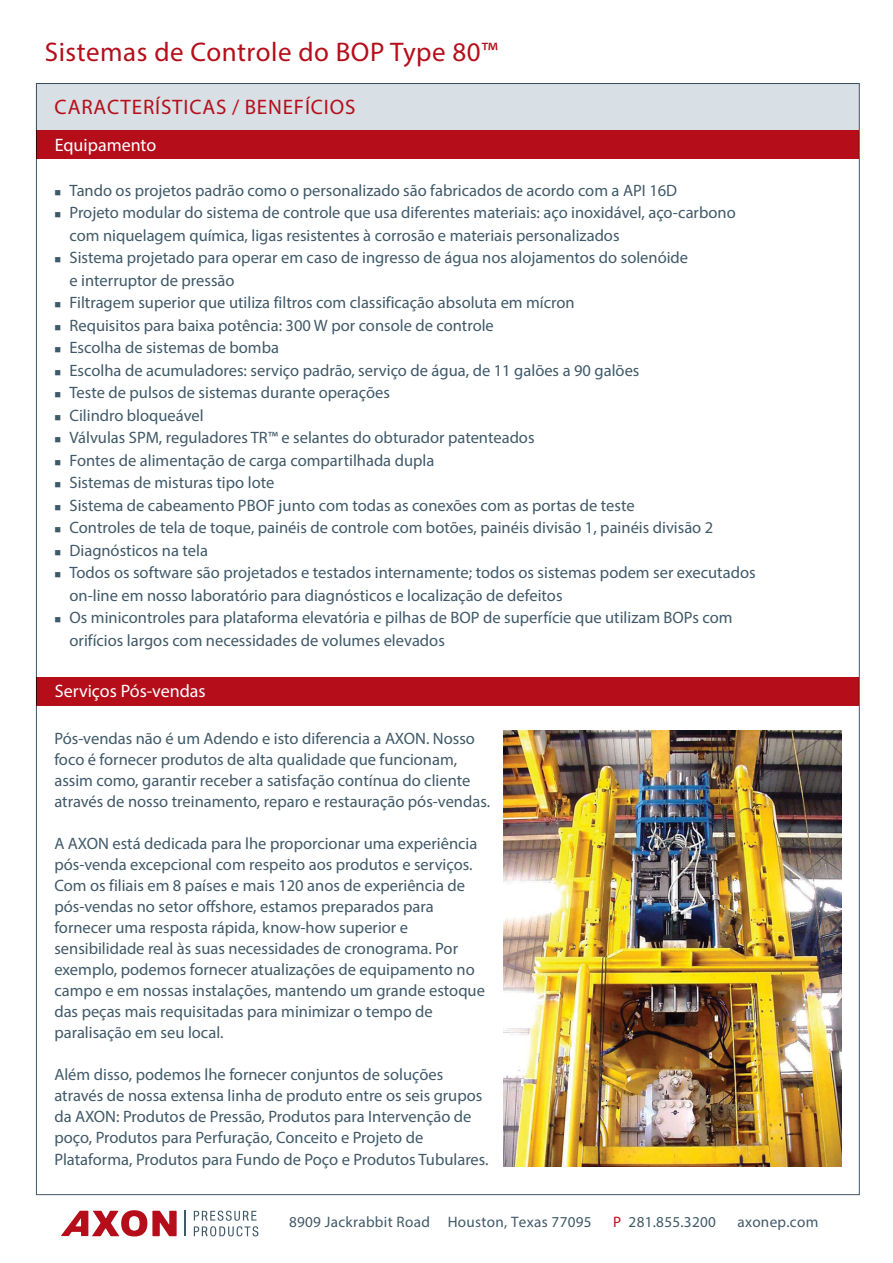
<style>
.page{position:relative;width:893px;height:1263px;background:#fff}
.page>*{position:absolute;margin:0;border:0;box-sizing:border-box;transform-origin:0 0}
.t1{font:27px "Myriad Pro";letter-spacing:.02em;color:#b50e1a}
.t2{font:21px "Myriad Pro";letter-spacing:.04em;color:#b50e1a}
.t3{font:18px "Myriad Pro";color:#fff}
.t4{font:16.5px/21px "Myriad Pro";color:#405968}
.t5{font:15.15px "Myriad Pro";letter-spacing:.02em;color:#405968}
.s1{color:#b50e1a}
</style>
<div class="page">
<svg style="left:61px;top:1210px;width:116px;height:26px"></svg>
<svg style="left:185px;top:1211px;width:1px;height:25px"></svg>
<svg style="left:194px;top:1210px;width:64px;height:26px"></svg>
<div style="left:37px;top:84px;width:822px;height:46px;background:#d8dfe5"></div>
<div style="left:37px;top:130px;width:822px;height:29px;background:#b50e1a"></div>
<div style="left:37px;top:677px;width:822px;height:28px;background:#b50e1a"></div>
<img style="left:503px;top:730px;width:338px;height:437px">
<p class="t1" style="left:45px;top:35px;width:455px">Sistemas de Controle do BOP Type 80™</p>
<p class="t2" style="left:55px;top:94px;width:302px">CARACTERÍSTICAS / BENEFÍCIOS</p>
<p class="t3" style="left:55px;top:134px;width:103px">Equipamento</p>
<p class="t4" style="left:55px;top:179px;width:624px">■ Tando os projetos padrão como o personalizado são fabricados de acordo com a API 16D</p>
<p class="t4" style="left:55px;top:202px;width:683px">■ Projeto modular do sistema de controle que usa diferentes materiais: aço inoxidável, aço-carbono</p>
<p class="t4" style="left:70px;top:224px;width:551px">com niquelagem química, ligas resistentes à corrosão e materiais personalizados</p>
<p class="t4" style="left:55px;top:247px;width:635px">■ Sistema projetado para operar em caso de ingresso de água nos alojamentos do solenóide</p>
<p class="t4" style="left:70px;top:269px;width:167px">e interruptor de pressão</p>
<p class="t4" style="left:55px;top:292px;width:522px">■ Filtragem superior que utiliza filtros com classificação absoluta em mícron</p>
<p class="t4" style="left:55px;top:314px;width:441px">■ Requisitos para baixa potência: 300 W por console de controle</p>
<p class="t4" style="left:55px;top:337px;width:226px">■ Escolha de sistemas de bomba</p>
<p class="t4" style="left:55px;top:359px;width:586px">■ Escolha de acumuladores: serviço padrão, serviço de água, de 11 galões a 90 galões</p>
<p class="t4" style="left:55px;top:382px;width:337px">■ Teste de pulsos de sistemas durante operações</p>
<p class="t4" style="left:55px;top:404px;width:151px">■ Cilindro bloqueável</p>
<p class="t4" style="left:55px;top:427px;width:481px">■ Válvulas SPM, reguladores TR™ e selantes do obturador patenteados</p>
<p class="t4" style="left:55px;top:449px;width:381px">■ Fontes de alimentação de carga compartilhada dupla</p>
<p class="t4" style="left:55px;top:472px;width:221px">■ Sistemas de misturas tipo lote</p>
<p class="t4" style="left:55px;top:494px;width:582px">■ Sistema de cabeamento PBOF junto com todas as conexões com as portas de teste</p>
<p class="t4" style="left:55px;top:517px;width:660px">■ Controles de tela de toque, painéis de controle com botões, painéis divisão 1, painéis divisão 2</p>
<p class="t4" style="left:55px;top:539px;width:155px">■ Diagnósticos na tela</p>
<p class="t4" style="left:55px;top:562px;width:703px">■ Todos os software são projetados e testados internamente; todos os sistemas podem ser executados</p>
<p class="t4" style="left:70px;top:584px;width:494px">on-line em nosso laboratório para diagnósticos e localização de defeitos</p>
<p class="t4" style="left:55px;top:607px;width:679px">■ Os minicontroles para plataforma elevatória e pilhas de BOP de superfície que utilizam BOPs com</p>
<p class="t4" style="left:70px;top:629px;width:377px">orifícios largos com necessidades de volumes elevados</p>
<p class="t3" style="left:55px;top:680px;width:152px">Serviços Pós-vendas</p>
<p class="t4" style="left:54px;top:727px;width:437px">Pós-vendas não é um Adendo e isto diferencia a AXON. Nosso foco é fornecer produtos de alta qualidade que funcionam, assim como, garantir receber a satisfação contínua do cliente através de nosso treinamento, reparo e restauração pós-vendas.</p>
<p class="t4" style="left:54px;top:832px;width:425px">A AXON está dedicada para lhe proporcionar uma experiência pós-venda excepcional com respeito aos produtos e serviços.<br>Com os filiais em 8 países e mais 120 anos de experiência de pós-vendas no setor offshore, estamos preparados para</p>
<p class="t4" style="left:54px;top:916px;width:355px">fornecer uma resposta rápida, know-how superior e</p>
<p class="t4" style="left:54px;top:937px;width:432px">sensibilidade real às suas necessidades de cronograma. Por exemplo, podemos fornecer atualizações de equipamento no campo e em nossas instalações, mantendo um grande estoque das peças mais requisitadas para minimizar o tempo de</p>
<p class="t4" style="left:54px;top:1021px;width:171px">paralisação em seu local.</p>
<p class="t4" style="left:54px;top:1063px;width:429px">Além disso, podemos lhe fornecer conjuntos de soluções através de nossa extensa linha de produto entre os seis grupos da AXON: Produtos de Pressão, Produtos para Intervenção de poço, Produtos para Perfuração, Conceito e Projeto de</p>
<p class="t4" style="left:54px;top:1149px;width:436px">Plataforma, Produtos para Fundo de Poço e Produtos Tubulares.</p>
<p class="t5" style="left:289px;top:1212px;width:304px">8909 Jackrabbit Road Houston, Texas 77095</p>
<p class="t5" style="left:613px;top:1212px;width:104px"><span class="s1">P</span> 281.855.3200</p>
<p class="t5" style="left:737px;top:1212px;width:82px">axonep.com</p>
</div>
